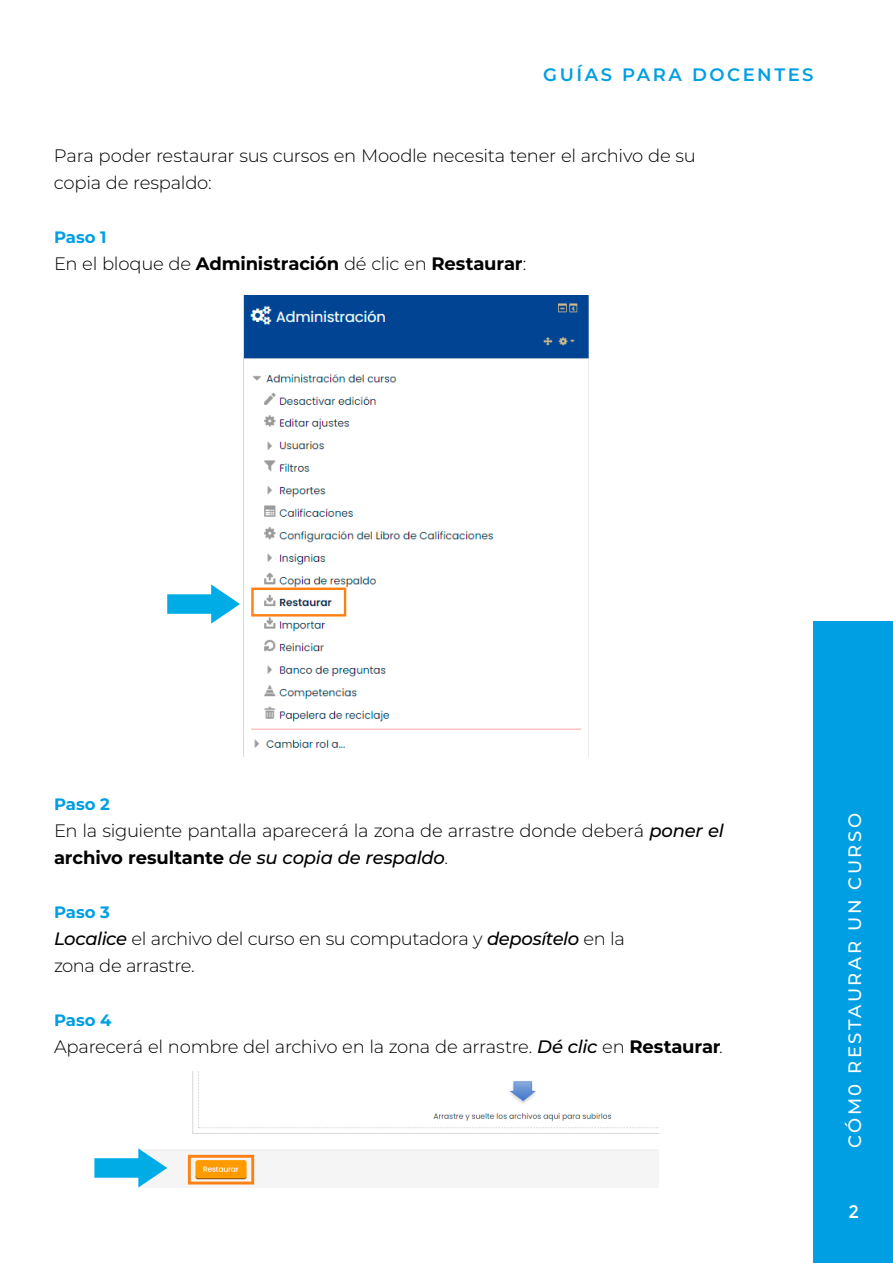
<style>
.page{position:relative;width:893px;height:1263px;background:#fff}
.page>*{position:absolute;margin:0;border:0;box-sizing:border-box;transform-origin:0 0}
.t1{font:300 18px/27px "Montserrat";letter-spacing:-.015em;color:#000}
.t2{font:700 18px "Montserrat";letter-spacing:-.01em;color:#000}
.t3{font:500 18px "Montserrat";letter-spacing:.14em;color:#fff}
.t4{font:600 18px "Montserrat";letter-spacing:.14em;color:#009fe3}
.t5{font:18px "Montserrat";color:#fff}
.t6{font:700 16.5px "Montserrat";color:#009fe3}
.s1{font-weight:300}
.s2{font-weight:500;font-style:italic}
.s3{font-weight:700}
</style>
<div class="page">
<div style="left:814px;top:621px;width:79px;height:642px;background:#009fe3"></div>
<img style="left:243px;top:296px;width:346px;height:460px">
<svg style="left:167px;top:584px;width:73px;height:40px"></svg>
<img style="left:167px;top:1072px;width:492px;height:113px">
<svg style="left:94px;top:1148px;width:73px;height:39px"></svg>
<p class="t4" style="left:543px;top:62px;width:272px">GUÍAS PARA DOCENTES</p>
<p class="t1" style="left:54px;top:142px;width:643px">Para poder restaurar sus cursos en Moodle necesita tener el archivo de su copia de respaldo:</p>
<p class="t6" style="left:54px;top:225px;width:54px">Paso 1</p>
<p class="t2" style="left:54px;top:251px;width:474px"><span class="s1">En el bloque de</span> Administración <span class="s1">dé clic en</span> Restaurar<span class="s1">:</span></p>
<p class="t6" style="left:54px;top:792px;width:57px">Paso 2</p>
<p class="t1" style="left:54px;top:817px;width:671px">En la siguiente pantalla aparecerá la zona de arrastre donde deberá <span class="s2">poner el </span><span class="s3">archivo resultante</span> <span class="s2">de su copia de respaldo</span>.</p>
<p class="t6" style="left:54px;top:900px;width:58px">Paso 3</p>
<p class="t1" style="left:54px;top:925px;width:572px"><span class="s2">Localice</span> el archivo del curso en su computadora y <span class="s2">deposítelo</span> en la zona de arrastre.</p>
<p class="t6" style="left:54px;top:1008px;width:59px">Paso 4</p>
<p class="t1" style="left:54px;top:1033px;width:670px">Aparecerá el nombre del archivo en la zona de arrastre. <span class="s2">Dé clic</span> en <span class="s3">Restaurar</span>.</p>
<p class="t3" style="left:842px;top:1148px;width:337px;rotate:-90deg">CÓM0 RESTAURAR UN CURSO</p>
<p class="t5" style="left:849px;top:1201px;width:12px">2</p>
</div>
